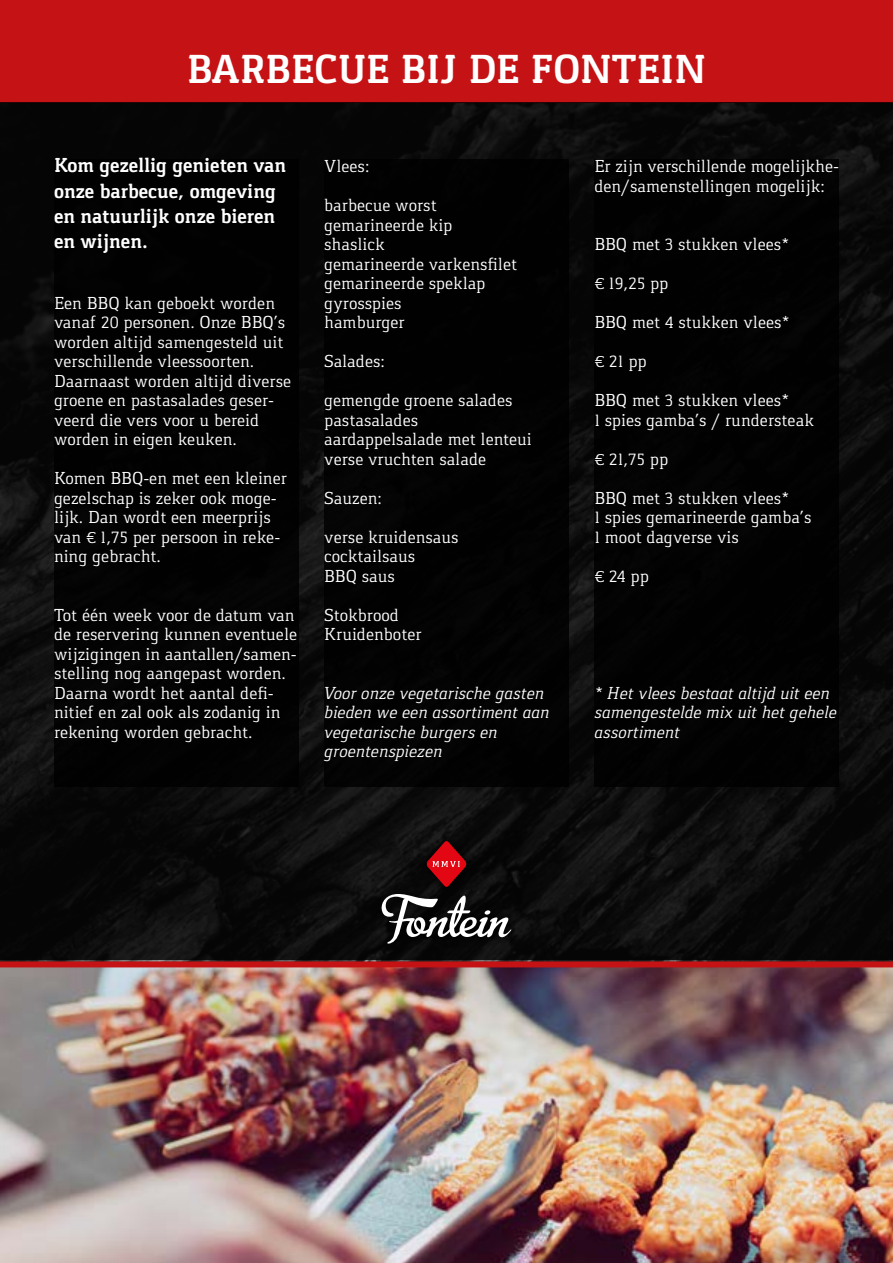
<style>
.page{position:relative;width:893px;height:1263px;background:#fff}
.page>*{position:absolute;margin:0;border:0;box-sizing:border-box;transform-origin:0 0}
.t1{font:700 42px "Gaspar";color:#fff}
.t2{font:700 21px/25.2px "Gaspar";color:#fff}
.t3{font:18px/19.5px "Gaspar";color:#fff}
.t4{font:italic 18px/19.5px "Gaspar";color:#fff}
</style>
<div class="page">
<img style="left:0;top:967px;width:893px;height:296px">
<div style="left:0;top:961px;width:893px;height:6px;background:#c51315"></div>
<div style="left:0;top:0;width:893px;height:103px;background:#c51315"></div>
<div style="left:0;top:103px;width:893px;height:857px;background:linear-gradient(to bottom,#080808,#0e0e0e)"></div>
<div style="left:371px;top:831px;width:150px;height:123px;background:linear-gradient(to right,#0f0f0f,#090909)"></div>
<svg style="left:426px;top:841px;width:40px;height:46px;background:#820f15"></svg>
<svg style="left:381px;top:894px;width:131px;height:50px"></svg>
<div style="left:54px;top:159px;width:245px;height:628px;background:#000"></div>
<div style="left:324px;top:159px;width:245px;height:628px;background:#000"></div>
<div style="left:594px;top:159px;width:245px;height:628px;background:#000"></div>
<h1 class="t1" style="left:187px;top:45px;width:521px">BARBECUE BIJ DE FONTEIN</h1>
<p class="t2" style="left:54px;top:153px;width:234px">Kom gezellig genieten van onze barbecue, omgeving en natuurlijk onze bieren en wijnen.</p>
<p class="t3" style="left:54px;top:293px;width:239px">Een BBQ kan geboekt worden vanaf 20 personen. Onze BBQ’s worden altijd samengesteld uit verschillende vleessoorten.<br>Daarnaast worden altijd diverse groene en pastasalades geser&shy;veerd die vers voor u bereid worden in eigen keuken.</p>
<p class="t3" style="left:54px;top:469px;width:234px">Komen BBQ-en met een kleiner gezelschap is zeker ook moge&shy;lijk. Dan wordt een meerprijs van € 1,75 per persoon in reke&shy;ning gebracht.</p>
<p class="t3" style="left:54px;top:605px;width:245px">Tot één week voor de datum van de reservering kunnen eventuele wijzigingen in aantallen/samen&shy;stelling nog aangepast worden.<br>Daarna wordt het aantal defi&shy;nitief en zal ook als zodanig in rekening worden gebracht.</p>
<p class="t3" style="left:324px;top:147px;width:114px;line-height:39px">Vlees: barbecue worst</p>
<p class="t3" style="left:324px;top:215px;width:194px">gemarineerde kip shaslick<br>gemarineerde varkensfilet gemarineerde speklap gyrosspies<br>hamburger</p>
<p class="t3" style="left:324px;top:342px;width:190px;line-height:39px">Salades:<br>gemengde groene salades</p>
<p class="t3" style="left:324px;top:410px;width:209px">pastasalades aardappelsalade met lenteui verse vruchten salade</p>
<p class="t3" style="left:324px;top:478px;width:136px;line-height:39px">Sauzen:<br>verse kruidensaus</p>
<p class="t3" style="left:324px;top:547px;width:93px">cocktailsaus<br>BBQ saus</p>
<p class="t3" style="left:324px;top:605px;width:99px">Stokbrood<br>Kruidenboter</p>
<p class="t4" style="left:324px;top:683px;width:227px">Voor onze vegetarische gasten bieden we een assortiment aan vegetarische burgers en groentenspiezen</p>
<p class="t3" style="left:594px;top:157px;width:246px">Er zijn verschillende mogelijkhe&shy;den/samenstellingen mogelijk:</p>
<p class="t3" style="left:594px;top:225px;width:197px;line-height:39px">BBQ met 3 stukken vlees* € 19,25 pp<br>BBQ met 4 stukken vlees* € 21 pp<br>BBQ met 3 stukken vlees*</p>
<p class="t3" style="left:594px;top:400px;width:221px;line-height:39px">1 spies gamba’s / rundersteak € 21,75 pp<br>BBQ met 3 stukken vlees*</p>
<p class="t3" style="left:594px;top:508px;width:219px">1 spies gemarineerde gamba’s<br>1 moot dagverse vis</p>
<p class="t3" style="left:594px;top:566px;width:56px">€ 24 pp</p>
<p class="t4" style="left:594px;top:683px;width:244px">* Het vlees bestaat altijd uit een samengestelde mix uit het gehele assortiment</p>
</div>
